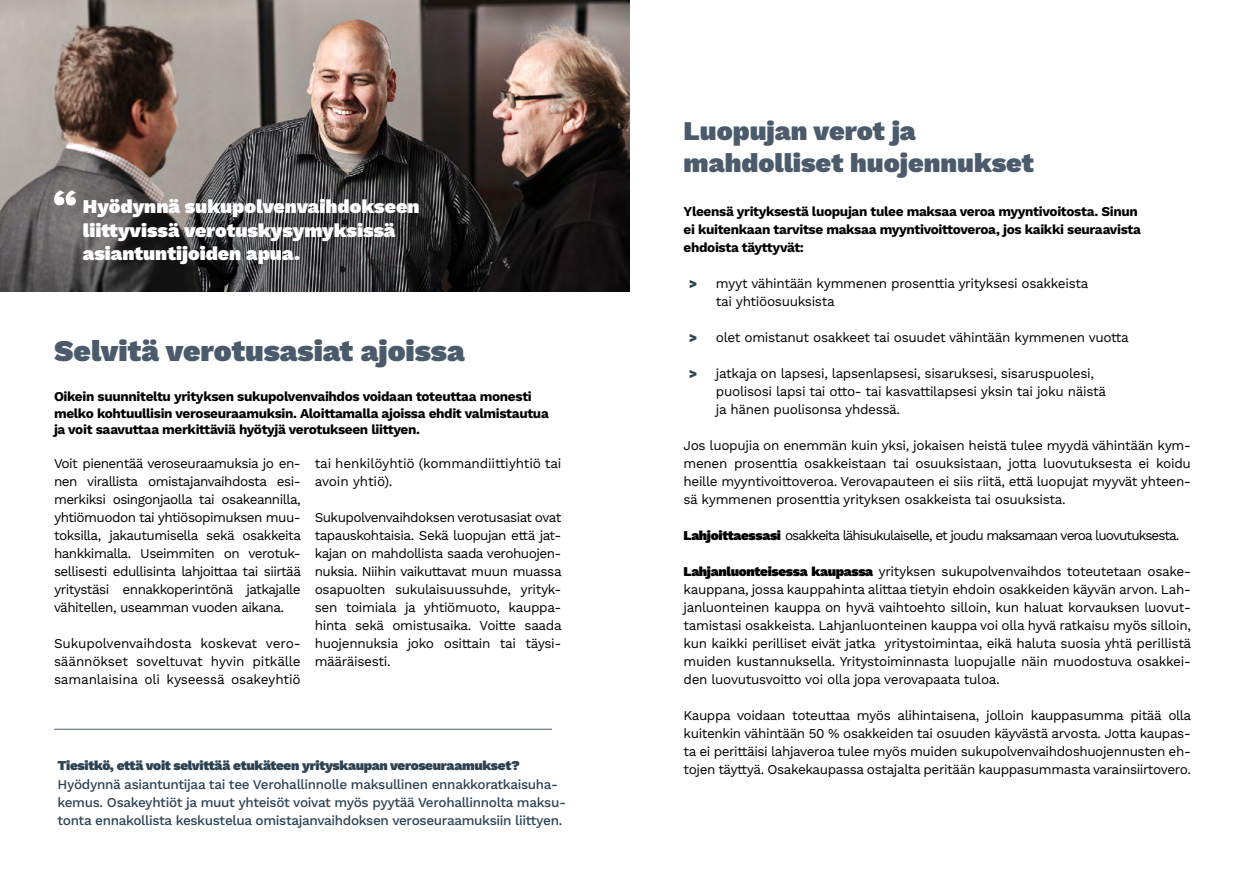
<style>
.page{position:relative;width:1259px;height:893px;background:#fff}
.page>*{position:absolute;margin:0;border:0;box-sizing:border-box;transform-origin:0 0}
.t1{font:900 30px "Work Sans";color:#4b5b6b}
.t2{font:900 27px/32.4px "Work Sans";color:#4b5b6b}
.t3{font:900 19.5px/23.4px "Work Sans";color:#fff}
.t4{font:13.5px/18px "Work Sans";letter-spacing:-.025em;color:#000;text-align:justify}
.t5{font:700 13.5px/18px "Work Sans";letter-spacing:-.025em;color:#000}
.t6{font:500 13.5px/18px "Work Sans";letter-spacing:-.025em;color:#2c4253}
.t7{font:13.5px "Work Sans";letter-spacing:-.07em;color:#000}
.t8{font:900 13.5px "Work Sans";letter-spacing:-.025em;color:#2c4253}
.s1{font-weight:900}
</style>
<div class="page">
<img style="left:0;top:0;width:629px;height:291px">
<svg style="left:54px;top:190px;width:22px;height:15px"></svg>
<hr style="left:54px;top:729px;width:498px;height:1px;background:#4b5b6b">
<h3 class="t3" style="left:83px;top:196px;width:338px">Hyödynnä sukupolvenvaihdokseen liittyvissä verotuskysymyksissä asiantuntijoiden apua.</h3>
<h1 class="t1" style="left:54px;top:334px;width:412px">Selvitä verotusasiat ajoissa</h1>
<p class="t5" style="left:54px;top:389px;width:496px;line-height:16.2px">Oikein suunniteltu yrityksen sukupolvenvaihdos voidaan toteuttaa monesti melko kohtuullisin veroseuraamuksin. Aloittamalla ajoissa ehdit valmistautua ja voit saavuttaa merkittäviä hyötyjä verotukseen liittyen.</p>
<p class="t4" style="left:54px;top:455px;width:248px">Voit pienentää veroseuraamuksia jo en&shy;nen virallista omistajanvaihdosta esi&shy;merkiksi osingonjaolla tai osakeannilla, yhtiömuodon tai yhtiösopimuksen muu&shy;toksilla, jakautumisella sekä osakkeita hankkimalla. Useimmiten on verotuk&shy;sellisesti edullisinta lahjoittaa tai siirtää yritystäsi ennakkoperintönä jatkajalle vähitellen, useamman vuoden aikana.</p>
<p class="t4" style="left:54px;top:635px;width:248px">Sukupolvenvaihdosta koskevat vero&shy;säännökset soveltuvat hyvin pitkälle samanlaisina oli kyseessä osakeyhtiö</p>
<p class="t4" style="left:315px;top:455px;width:248px">tai henkilöyhtiö (kommandiittiyhtiö tai avoin yhtiö).</p>
<p class="t4" style="left:315px;top:509px;width:248px">Sukupolvenvaihdoksen verotusasiat ovat tapauskohtaisia. Sekä luopujan että jat&shy;kajan on mahdollista saada verohuojen&shy;nuksia. Niihin vaikuttavat muun muassa osapuolten sukulaisuussuhde, yrityk&shy;sen toimiala ja yhtiömuoto, kauppa&shy;hinta sekä omistusaika. Voitte saada huojennuksia joko osittain tai täysi&shy;määräisesti.</p>
<p class="t8" style="left:57px;top:757px;width:464px">Tiesitkö, että voit selvittää etukäteen yrityskaupan veroseuraamukset?</p>
<p class="t6" style="left:57px;top:776px;width:510px">Hyödynnä asiantuntijaa tai tee Verohallinnolle maksullinen ennakkoratkaisuha&shy;kemus. Osakeyhtiöt ja muut yhteisöt voivat myös pyytää Verohallinnolta maksu&shy;tonta ennakollista keskustelua omistajanvaihdoksen veroseuraamuksiin liittyen.</p>
<h2 class="t2" style="left:683px;top:116px;width:352px">Luopujan verot ja mahdolliset huojennukset</h2>
<p class="t5" style="left:683px;top:203px;width:459px">Yleensä yrityksestä luopujan tulee maksaa veroa myyntivoitosta. Sinun ei kuitenkaan tarvitse maksaa myyntivoittoveroa, jos kaikki seuraavista ehdoista täyttyvät:</p>
<p class="t8" style="left:689px;top:276px;width:10px">&gt;</p>
<p class="t8" style="left:689px;top:330px;width:10px">&gt;</p>
<p class="t8" style="left:689px;top:366px;width:10px">&gt;</p>
<p class="t4" style="left:716px;top:275px;width:374px">myyt vähintään kymmenen prosenttia yrityksesi osakkeista tai yhtiöosuuksista</p>
<p class="t4" style="left:716px;top:329px;width:414px">olet omistanut osakkeet tai osuudet vähintään kymmenen vuotta</p>
<p class="t4" style="left:716px;top:365px;width:392px;text-align:left">jatkaja on lapsesi, lapsenlapsesi, sisaruksesi, sisaruspuolesi, puolisosi lapsi tai otto- tai kasvattilapsesi yksin tai joku näistä ja hänen puolisonsa yhdessä.</p>
<p class="t4" style="left:683px;top:437px;width:509px">Jos luopujia on enemmän kuin yksi, jokaisen heistä tulee myydä vähintään kym&shy;menen prosenttia osakkeistaan tai osuuksistaan, jotta luovutuksesta ei koidu heille myyntivoittoveroa. Verovapauteen ei siis riitä, että luopujat myyvät yhteen&shy;sä kymmenen prosenttia yrityksen osakkeista tai osuuksista.</p>
<p class="t7" style="left:683px;top:527px;width:497px"><span class="s1">Lahjoittaessasi</span> osakkeita lähisukulaiselle, et joudu maksamaan veroa luovutuksesta.</p>
<p class="t4" style="left:683px;top:563px;width:509px"><span class="s1">Lahjanluonteisessa kaupassa</span> yrityksen sukupolvenvaihdos toteutetaan osake&shy;kauppana, jossa kauppahinta alittaa tietyin ehdoin osakkeiden käyvän arvon. Lah&shy;janluonteinen kauppa on hyvä vaihtoehto silloin, kun haluat korvauksen luovut&shy;tamistasi osakkeista. Lahjanluonteinen kauppa voi olla hyvä ratkaisu myös silloin, kun kaikki perilliset eivät jatka yritystoimintaa, eikä haluta suosia yhtä perillistä muiden kustannuksella. Yritystoiminnasta luopujalle näin muodostuva osakkei&shy;den luovutusvoitto voi olla jopa verovapaata tuloa.</p>
<p class="t4" style="left:683px;top:707px;width:509px">Kauppa voidaan toteuttaa myös alihintaisena, jolloin kauppasumma pitää olla kuitenkin vähintään 50 % osakkeiden tai osuuden käyvästä arvosta. Jotta kaupas&shy;ta ei perittäisi lahjaveroa tulee myös muiden sukupolvenvaihdoshuojennusten eh&shy;tojen täyttyä. Osakekaupassa ostajalta peritään kauppasummasta varainsiirtovero.</p>
</div>
